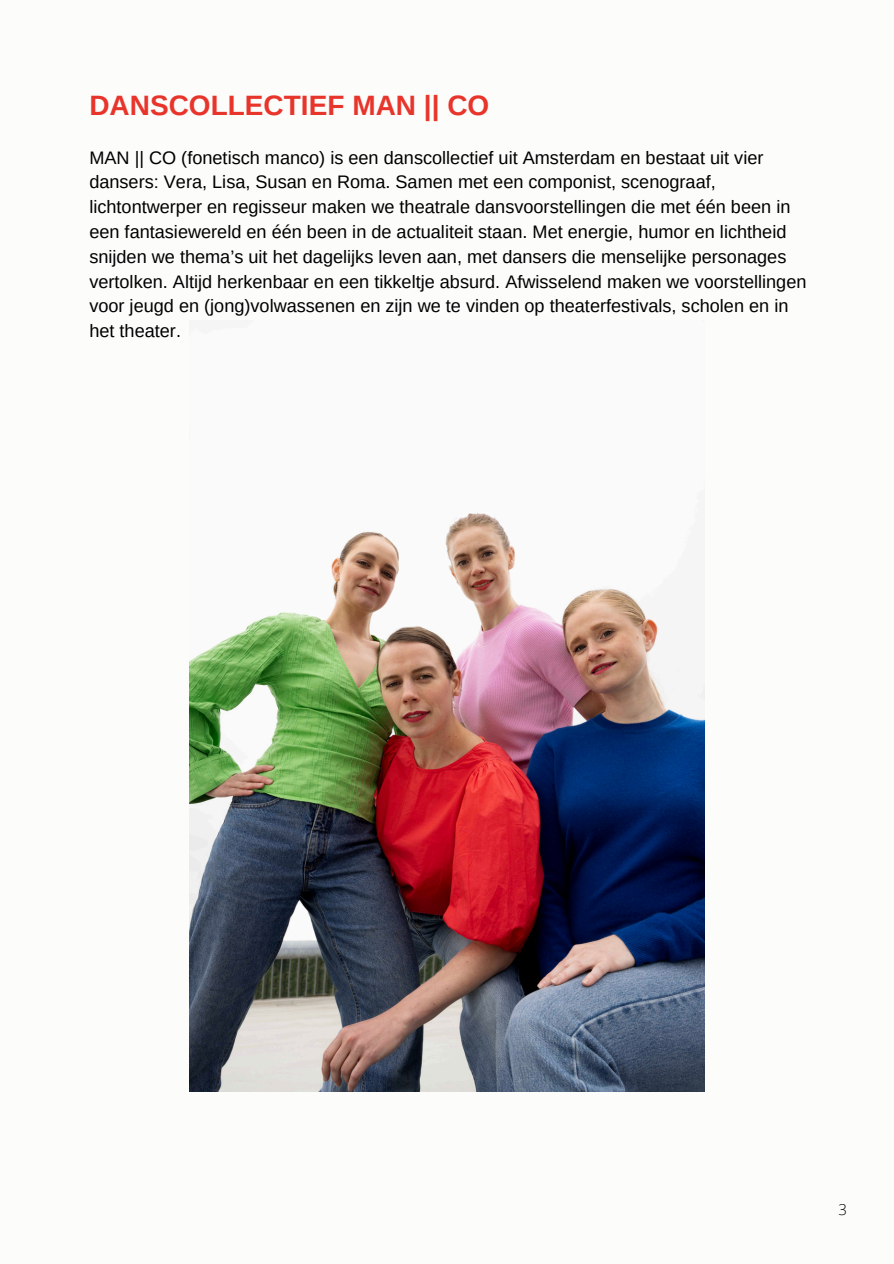
<style>
.page{position:relative;width:894px;height:1264px;background:#fff}
.page>*{position:absolute;margin:0;border:0;box-sizing:border-box;transform-origin:0 0}
.t1{font:700 28.05px "Arimo";color:#e8352b}
.t2{font:18.15px/24.8px "Arimo";color:#000}
.t3{font:300 15px "Open Sans";color:#000}
</style>
<div class="page">
<div style="left:0;top:0;width:893px;height:1263px;background:#fcfcfa"></div>
<img style="left:190px;top:513px;width:514px;height:578px">
<p class="t1" style="left:89px;top:89px;width:401px">DANSCOLLECTIEF MAN || CO</p>
<p class="t2" style="left:89px;top:145px;width:718px">MAN || CO (fonetisch manco) is een danscollectief uit Amsterdam en bestaat uit vier dansers: Vera, Lisa, Susan en Roma. Samen met een componist, scenograaf, lichtontwerper en regisseur maken we theatrale dansvoorstellingen die met één been in een fantasiewereld en één been in de actualiteit staan. Met energie, humor en lichtheid snijden we thema’s uit het dagelijks leven aan, met dansers die menselijke personages vertolken. Altijd herkenbaar en een tikkeltje absurd. Afwisselend maken we voorstellingen voor jeugd en (jong)volwassenen en zijn we te vinden op theaterfestivals, scholen en in het theater.</p>
<p class="t3" style="left:838px;top:1199px;width:10px">3</p>
</div>
